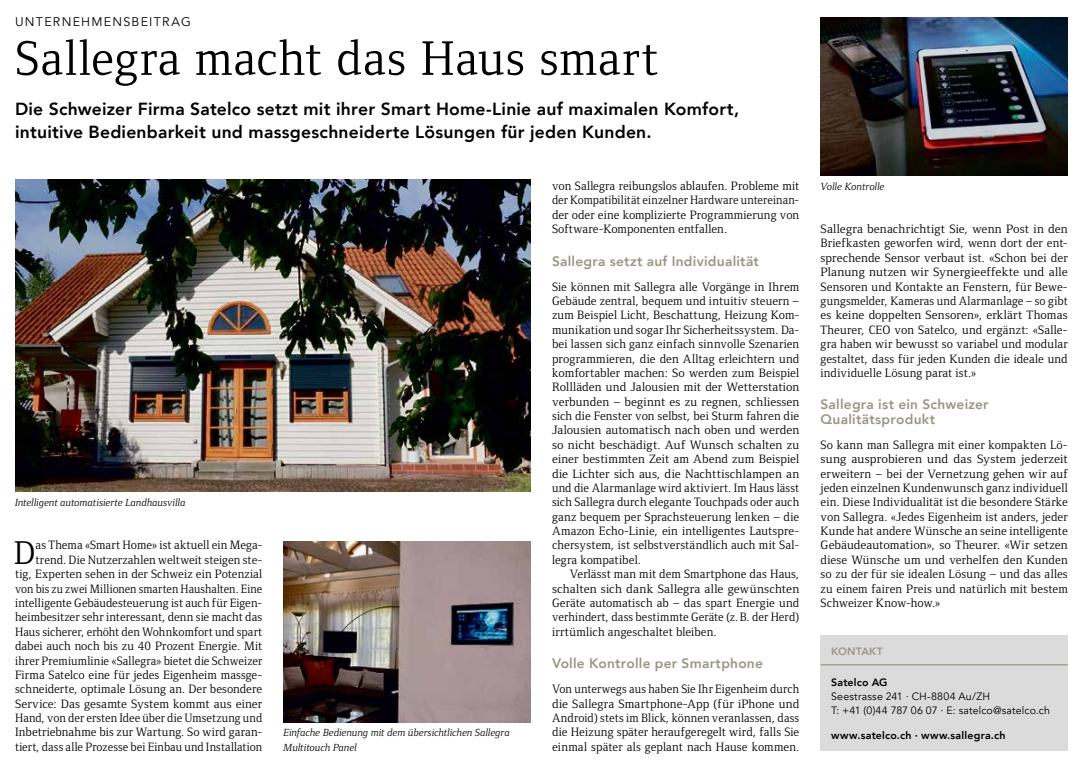
<style>
.page{position:relative;width:1090px;height:782px;background:#fff}
.page>*{position:absolute;margin:0;border:0;box-sizing:border-box;transform-origin:0 0}
.t1{font:50px "Foundry Form Serif";letter-spacing:.015em;color:#000}
.t2{font:34px "Foundry Form Serif";color:#000}
.t3{font:800 17.5px/22.5px "Avenir";letter-spacing:.015em;color:#000}
.t4{font:800 13.75px/14.4px "Avenir";letter-spacing:.02em;color:#9a9685}
.t5{font:12.5px/14.4px "Foundry Form Serif";letter-spacing:.005em;color:#000;text-align:justify}
.t6{font:12.5px "Avenir";letter-spacing:.1em;color:#000}
.t7{font:italic 10.62px/14.4px "Foundry Form Serif";letter-spacing:.01em;color:#000}
.t8{font:10.62px/14.4px "Avenir";letter-spacing:.01em;color:#000}
.t9{font:800 10.62px "Avenir";letter-spacing:.02em;color:#000}
.t10{font:800 10.62px "Avenir";letter-spacing:.015em;color:#9a9685}
</style>
<div class="page">
<img style="left:283px;top:541px;width:248px;height:181px">
<img style="left:15px;top:180px;width:516px;height:312px">
<img style="left:820px;top:17px;width:247px;height:158px">
<div style="left:820px;top:635px;width:247px;height:115px;background:#dcdbdb"></div>
<hr style="left:820px;top:664px;width:247px;height:1px;background:#9a9685">
<p class="t6" style="left:15px;top:14px;width:177px">Unternehmensbeitrag</p>
<h1 class="t1" style="left:15px;top:31px;width:644px">Sallegra macht das Haus smart</h1>
<h3 class="t3" style="left:15px;top:98px;width:725px">Die Schweizer Firma Satelco setzt mit ihrer Smart Home-Linie auf maximalen Komfort, intuitive Bedienbarkeit und massgeschneiderte Lösungen für jeden Kunden.</h3>
<p class="t7" style="left:15px;top:495px;width:172px">Intelligent automatisierte Landhausvilla</p>
<p class="t5" style="left:15px;top:538px;width:249px;text-align:right">as Thema «Smart Home» ist aktuell ein Mega&shy;trend. Die Nutzerzahlen weltweit steigen ste-<br>tig, Experten sehen in der Schweiz ein Potenzial von bis zu zwei Millionen smarten Haushalten. Eine intelligente Gebäudesteuerung ist auch für Eigen&shy;heimbesitzer sehr interessant, denn sie macht das Haus sicherer, erhöht den Wohnkomfort und spart dabei auch noch bis zu 40 Prozent Energie. Mit ihrer Premiumlinie «Sallegra» bietet die Schweizer Firma Satelco eine für jedes Eigenheim massge&shy;schneiderte, optimale Lösung an. Der besondere Service: Das gesamte System kommt aus einer Hand, von der ersten Idee über die Umsetzung und Inbetriebnahme bis zur Wartung. So wird garan&shy;tiert, dass alle Prozesse bei Einbau und Installation</p>
<h2 class="t2" style="left:14px;top:534px;width:23px">D</h2>
<p class="t7" style="left:283px;top:725px;width:228px">Einfache Bedienung mit dem übersichtlichen Sallegra<br>Multitouch Panel</p>
<p class="t5" style="left:552px;top:178px;width:249px">von Sallegra reibungslos ablaufen. Probleme mit der Kompatibilität einzelner Hardware untereinan&shy;der oder eine komplizierte Programmierung von Software-Komponenten entfallen.</p>
<p class="t4" style="left:552px;top:253px;width:208px">Sallegra setzt auf Individualität</p>
<p class="t5" style="left:552px;top:279px;width:249px">Sie können mit Sallegra alle Vorgänge in Ihrem Gebäude zentral, bequem und intuitiv steuern – zum Beispiel Licht, Beschattung, Heizung Kom&shy;munikation und sogar Ihr Sicherheitssystem. Da&shy;bei lassen sich ganz einfach sinnvolle Szenarien programmieren, die den Alltag erleichtern und komfortabler machen: So werden zum Beispiel Rollläden und Jalousien mit der Wetterstation verbunden – beginnt es zu regnen, schliessen sich die Fenster von selbst, bei Sturm fahren die Jalousien automatisch nach oben und werden so nicht beschädigt. Auf Wunsch schalten zu einer bestimmten Zeit am Abend zum Beispiel die Lichter sich aus, die Nachttischlampen an und die Alarmanlage wird aktiviert. Im Haus lässt sich Sallegra durch elegante Touchpads oder auch ganz bequem per Sprachsteuerung lenken – die Amazon Echo-Linie, ein intelligentes Lautspre&shy;chersystem, ist selbstverständlich auch mit Sal&shy;legra kompatibel.</p>
<p class="t5" style="left:552px;top:567px;width:249px;text-indent:18px">Verlässt man mit dem Smartphone das Haus, schalten sich dank Sallegra alle gewünschten Geräte automatisch ab – das spart Energie und verhindert, dass bestimmte Geräte (z.B. der Herd) irrtümlich angeschaltet bleiben.</p>
<p class="t4" style="left:552px;top:656px;width:212px">Volle Kontrolle per Smartphone</p>
<p class="t5" style="left:552px;top:682px;width:249px">Von unterwegs aus haben Sie Ihr Eigenheim durch die Sallegra Smartphone-App (für iPhone und Android) stets im Blick, können veranlassen, dass die Heizung später heraufgeregelt wird, falls Sie einmal später als geplant nach Hause kommen.</p>
<p class="t7" style="left:820px;top:179px;width:66px">Volle Kontrolle</p>
<p class="t5" style="left:820px;top:222px;width:249px">Sallegra benachrichtigt Sie, wenn Post in den Briefkasten geworfen wird, wenn dort der ent&shy;sprechende Sensor verbaut ist. «Schon bei der Planung nutzen wir Synergieeffekte und alle Sensoren und Kontakte an Fenstern, für Bewe&shy;gungsmelder, Kameras und Alarmanlage – so gibt es keine doppelten Sensoren», erklärt Thomas Theurer, CEO von Satelco, und ergänzt: «Salle&shy;gra haben wir bewusst so variabel und modular gestaltet, dass für jeden Kunden die ideale und individuelle Lösung parat ist.»</p>
<p class="t4" style="left:820px;top:397px;width:170px">Sallegra ist ein Schweizer<br>Qualitätsprodukt</p>
<p class="t5" style="left:820px;top:437px;width:249px">So kann man Sallegra mit einer kompakten Lö&shy;sung ausprobieren und das System jederzeit erweitern – bei der Vernetzung gehen wir auf jeden einzelnen Kundenwunsch ganz individuell ein. Diese Individualität ist die besondere Stärke von Sallegra. «Jedes Eigenheim ist anders, jeder Kunde hat andere Wünsche an seine intelligente Gebäudeautomation», so Theurer. «Wir setzen diese Wünsche um und verhelfen den Kunden so zu der für sie idealen Lösung – und das alles zu einem fairen Preis und natürlich mit bestem Schweizer Know-how.»</p>
<p class="t10" style="left:831px;top:643px;width:53px">Kontakt</p>
<p class="t9" style="left:831px;top:673px;width:58px">Satelco AG</p>
<p class="t8" style="left:831px;top:689px;width:220px">Seestrasse 241 · CH -8804 Au/ZH<br>T: +41 (0)44 787 06 07 · E: satelco@satelco.ch</p>
<p class="t9" style="left:831px;top:727px;width:176px">www.satelco.ch · www.sallegra.ch</p>
</div>
